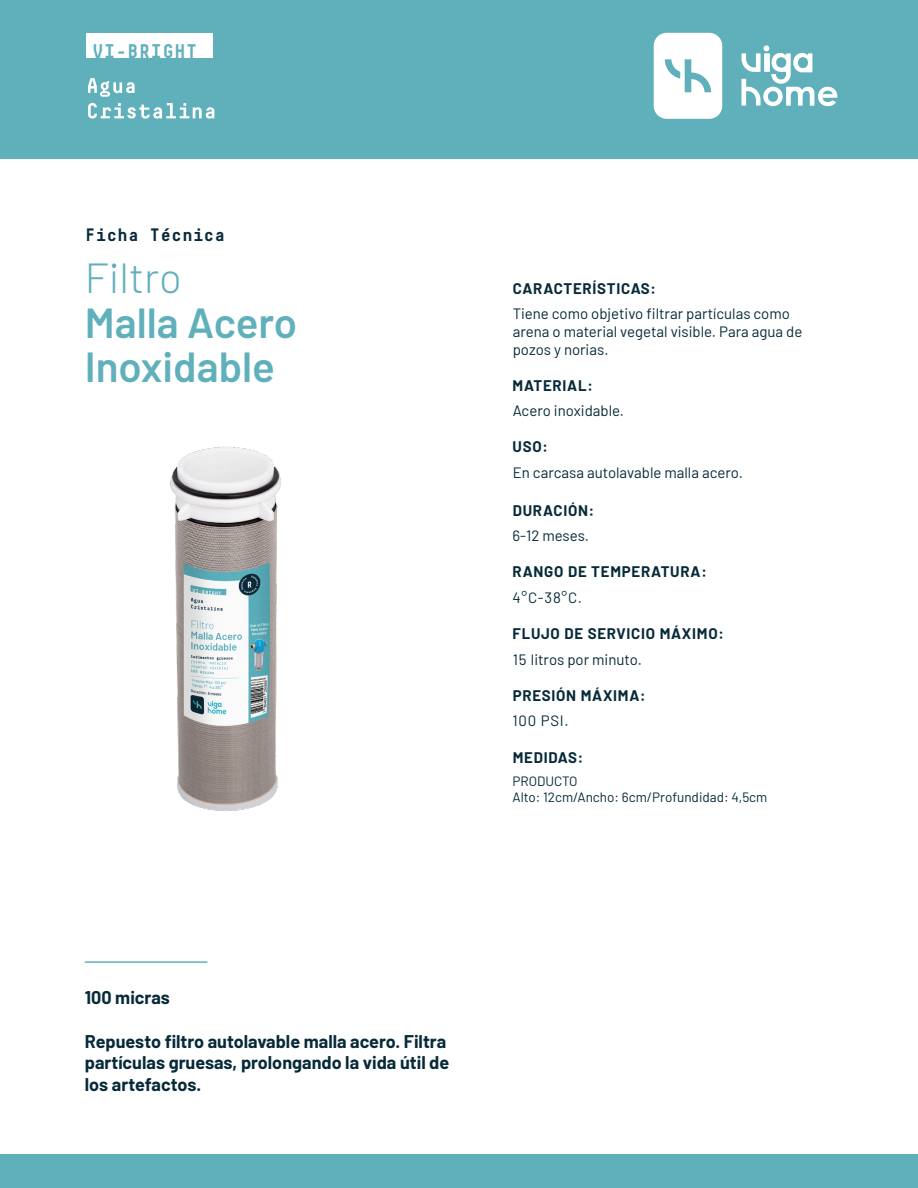
<style>
.page{position:relative;width:918px;height:1188px;background:#fff}
.page>*{position:absolute;margin:0;border:0;box-sizing:border-box;transform-origin:0 0}
.t1{font:600 42px/45px "Barlow";color:#60b0bb}
.t2{font:300 42px "Barlow";color:#60b0bb}
.t3{font:700 19.8px "Decima Mono Cyr";color:#60b0bb}
.t4{font:700 18px/21.6px "Barlow";color:#072a39}
.t5{font:700 18px "Decima Mono Cyr";color:#072a39}
.t6{font:15px/18px "Barlow";color:#072a39}
.t7{font:700 15px "Barlow";letter-spacing:.05em;color:#072a39}
.t8{font:13.5px/16.2px "Barlow";color:#072a39}
</style>
<div class="page">
<div style="left:0;top:0;width:918px;height:158px;background:#60b0bb"></div>
<svg style="left:654px;top:33px;width:68px;height:86px;background:#ecf5f7"></svg>
<svg style="left:741px;top:45px;width:96px;height:61px"></svg>
<div style="left:0;top:1155px;width:918px;height:33px;background:#60b0bb"></div>
<div style="left:86px;top:33px;width:126px;height:25px;background:#fff"></div>
<svg style="left:88px;top:78px;width:47px;height:19px"></svg>
<svg style="left:88px;top:103px;width:126px;height:16px"></svg>
<hr style="left:85px;top:961px;width:122px;height:2px;background:#60b0bb">
<img style="left:170px;top:446px;width:111px;height:365px">
<h2 class="t3" style="left:92px;top:39px;width:107px">VI-BRIGHT</h2>
<p class="t5" style="left:85px;top:224px;width:142px">Ficha Técnica</p>
<h1 class="t2" style="left:85px;top:247px;width:98px">Filtro</h1>
<h1 class="t1" style="left:85px;top:297px;width:214px">Malla Acero<br>Inoxidable</h1>
<p class="t7" style="left:513px;top:277px;width:145px">CARACTERÍSTICAS:</p>
<p class="t6" style="left:513px;top:303px;width:291px">Tiene como objetivo filtrar partículas como arena o material vegetal visible. Para agua de pozos y norias.</p>
<p class="t7" style="left:513px;top:375px;width:82px">MATERIAL:</p>
<p class="t6" style="left:513px;top:401px;width:113px">Acero inoxidable.</p>
<p class="t7" style="left:513px;top:436px;width:37px">USO:</p>
<p class="t6" style="left:513px;top:463px;width:232px">En carcasa autolavable malla acero.</p>
<p class="t7" style="left:513px;top:500px;width:83px">DURACIÓN:</p>
<p class="t6" style="left:513px;top:526px;width:78px">6-12 meses.</p>
<p class="t7" style="left:513px;top:561px;width:196px">RANGO DE TEMPERATURA:</p>
<p class="t6" style="left:513px;top:588px;width:71px">4°C-38°C.</p>
<p class="t7" style="left:513px;top:623px;width:213px">FLUJO DE SERVICIO MÁXIMO:</p>
<p class="t6" style="left:513px;top:650px;width:131px">15 litros por minuto.</p>
<p class="t7" style="left:513px;top:685px;width:135px">PRESIÓN MÁXIMA:</p>
<p class="t6" style="left:513px;top:711px;width:58px">100 PSI.</p>
<p class="t7" style="left:513px;top:746px;width:72px">MEDIDAS:</p>
<p class="t8" style="left:513px;top:772px;width:256px">PRODUCTO<br>Alto: 12cm/Ancho: 6cm/Profundidad: 4,5cm</p>
<p class="t4" style="left:85px;top:986px;width:87px">100 micras</p>
<p class="t4" style="left:85px;top:1029px;width:366px">Repuesto filtro autolavable malla acero. Filtra partículas gruesas, prolongando la vida útil de los artefactos.</p>
</div>
